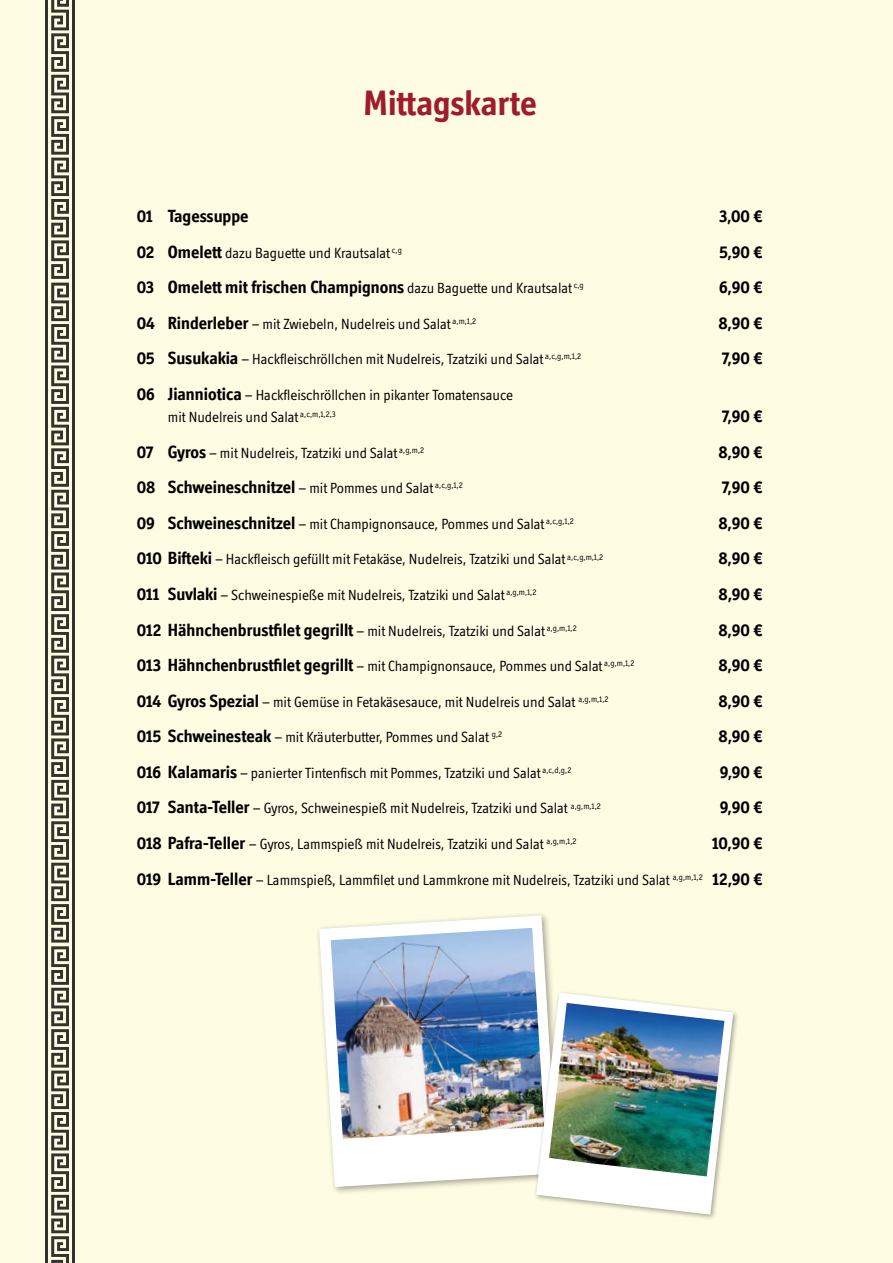
<style>
.page{position:relative;width:893px;height:1263px;background:#fff}
.page>*{position:absolute;margin:0;border:0;box-sizing:border-box;transform-origin:0 0}
.t1{font:700 35.55px "Officina Display ITC Std";color:#9f1d2b}
.t2{font:700 17.85px "Officina Display ITC Std";color:#000}
.t3{font:14.85px/22.2px "Officina Display ITC Std";color:#000}
.s1{font-weight:700;font-size:17.85px}
.s2{font-weight:400;font-size:14.85px}
</style>
<div class="page">
<div style="left:880px;top:0;width:13px;height:1263px;background:#fffce4"></div>
<div style="left:0;top:0;width:880px;height:1263px;background:#fffce4"></div>
<hr style="left:45px;top:0;width:3px;height:282px;background:#000">
<hr style="left:72px;top:0;width:3px;height:282px;background:#000">
<hr style="left:45px;top:280px;width:3px;height:334px;background:#000">
<hr style="left:72px;top:280px;width:3px;height:334px;background:#000">
<hr style="left:45px;top:611px;width:3px;height:334px;background:#000">
<hr style="left:72px;top:611px;width:3px;height:334px;background:#000">
<hr style="left:45px;top:943px;width:3px;height:320px;background:#000">
<hr style="left:72px;top:943px;width:3px;height:320px;background:#000">
<svg style="left:51px;top:0;width:18px;height:1263px"></svg>
<svg style="left:319px;top:915px;width:229px;height:229px"></svg>
<div style="left:534px;top:990px;width:206px;height:231px;background:#000;opacity:.35"></div>
<img style="left:331px;top:928px;width:402px;height:286px">
<img style="left:549px;top:1003px;width:175px;height:173px">
<h1 class="t1" style="left:364px;top:83px;width:175px">Mittagskarte</h1>
<p class="t2" style="left:137px;top:206px;width:113px">01 Tagessuppe</p>
<p class="t2" style="left:719px;top:206px;width:45px">3,00 €</p>
<p class="t3" style="left:137px;top:241px;width:267px"><span class="s1">02 Omelett</span> dazu Baguette und Krautsalat <sup>c,g</sup></p>
<p class="t2" style="left:719px;top:241px;width:45px">5,90 €</p>
<p class="t2" style="left:137px;top:277px;width:449px">03 Omelett mit frischen Champignons <span class="s2">dazu Baguette und Krautsalat</span> <sup>c,g</sup></p>
<p class="t2" style="left:719px;top:277px;width:45px">6,90 €</p>
<p class="t3" style="left:137px;top:312px;width:341px"><span class="s1">04 Rinderleber</span> – mit Zwiebeln, Nudelreis und Salat <sup>a,m,1,2</sup></p>
<p class="t2" style="left:718px;top:312px;width:46px">8,90 €</p>
<p class="t3" style="left:137px;top:348px;width:446px"><span class="s1">05 Susukakia</span> – Hackfleischröllchen mit Nudelreis, Tzatziki und Salat <sup>a,c,g,m,1,2</sup></p>
<p class="t2" style="left:722px;top:348px;width:43px">7,90 €</p>
<p class="t3" style="left:168px;top:384px;width:347px;text-indent:-31px"><span class="s1">06 Jianniotica</span> – Hackfleischröllchen in pikanter Tomatensauce mit Nudelreis und Salat <sup>a,c,m,1,2,3</sup></p>
<p class="t2" style="left:722px;top:406px;width:43px">7,90 €</p>
<p class="t3" style="left:137px;top:441px;width:289px"><span class="s1">07 Gyros</span> – mit Nudelreis, Tzatziki und Salat <sup>a,g,m,2</sup></p>
<p class="t2" style="left:718px;top:441px;width:46px">8,90 €</p>
<p class="t2" style="left:137px;top:477px;width:328px">08 Schweineschnitzel <span class="s2">– mit Pommes und Salat</span> <sup>a,c,g,1,2</sup></p>
<p class="t2" style="left:722px;top:477px;width:43px">7,90 €</p>
<p class="t3" style="left:137px;top:512px;width:439px"><span class="s1">09 Schweineschnitzel</span> – mit Champignonsauce, Pommes und Salat <sup>a,c,g,1,2</sup></p>
<p class="t2" style="left:718px;top:512px;width:46px">8,90 €</p>
<p class="t3" style="left:137px;top:548px;width:468px"><span class="s1">010 Bifteki</span> – Hackfleisch gefüllt mit Fetakäse, Nudelreis, Tzatziki und Salat <sup>a,c,g,m,1,2</sup></p>
<p class="t2" style="left:718px;top:548px;width:46px">8,90 €</p>
<p class="t3" style="left:137px;top:584px;width:401px"><span class="s1">011 Suvlaki</span> – Schweinespieße mit Nudelreis, Tzatziki und Salat <sup>a,g,m,1,2</sup></p>
<p class="t2" style="left:718px;top:584px;width:46px">8,90 €</p>
<p class="t3" style="left:137px;top:619px;width:441px"><span class="s1">012 Hähnchenbrustfilet gegrillt</span> – mit Nudelreis, Tzatziki und Salat <sup>a,g,m,1,2</sup></p>
<p class="t2" style="left:718px;top:619px;width:46px">8,90 €</p>
<p class="t3" style="left:137px;top:655px;width:499px"><span class="s1">013 Hähnchenbrustfilet gegrillt</span> – mit Champignonsauce, Pommes und Salat <sup>a,g,m,1,2</sup></p>
<p class="t2" style="left:718px;top:655px;width:46px">8,90 €</p>
<p class="t3" style="left:137px;top:690px;width:473px"><span class="s1">014 Gyros Spezial</span> – mit Gemüse in Fetakäsesauce, mit Nudelreis und Salat <sup>a,g,m,1,2</sup></p>
<p class="t2" style="left:718px;top:690px;width:46px">8,90 €</p>
<p class="t3" style="left:137px;top:726px;width:367px"><span class="s1">015 Schweinesteak</span> – mit Kräuterbutter, Pommes und Salat <sup>g,2</sup></p>
<p class="t2" style="left:718px;top:726px;width:46px">8,90 €</p>
<p class="t3" style="left:137px;top:761px;width:436px"><span class="s1">016 Kalamaris</span> – panierter Tintenfisch mit Pommes, Tzatziki und Salat <sup>a,c,d,g,2</sup></p>
<p class="t2" style="left:720px;top:761px;width:45px">9,90 €</p>
<p class="t3" style="left:137px;top:797px;width:466px"><span class="s1">017 Santa-Teller</span> – Gyros, Schweinespieß mit Nudelreis, Tzatziki und Salat <sup>a,g,m,1,2</sup></p>
<p class="t2" style="left:720px;top:797px;width:45px">9,90 €</p>
<p class="t3" style="left:137px;top:833px;width:441px"><span class="s1">018 Pafra-Teller</span> – Gyros, Lammspieß mit Nudelreis, Tzatziki und Salat <sup>a,g,m,1,2</sup></p>
<p class="t2" style="left:712px;top:833px;width:52px">10,90 €</p>
<p class="t3" style="left:137px;top:868px;width:627px"><span class="s1">019 Lamm-Teller</span> – Lammspieß, Lammfilet und Lammkrone mit Nudelreis, Tzatziki und Salat <sup>a,g,m,1,2</sup> <span class="s1">12,90 €</span></p>
</div>
